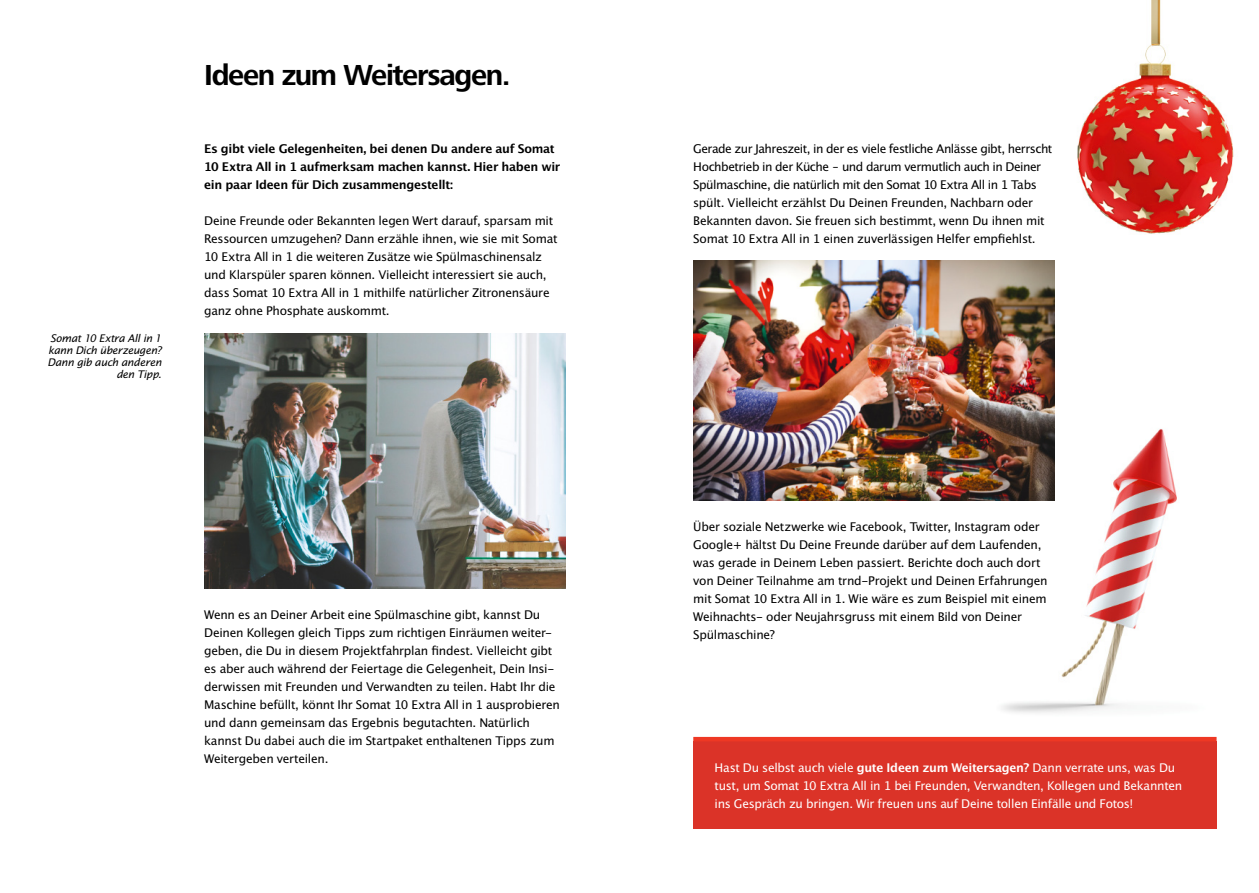
<style>
.page{position:relative;width:1259px;height:893px;background:#fff}
.page>*{position:absolute;margin:0;border:0;box-sizing:border-box;transform-origin:0 0}
.t1{font:700 30px "Frutiger Next LTW1 G";letter-spacing:-.045em;color:#000}
.t2{font:12px/18px "Lucida San Rom";letter-spacing:-.025em;color:#000}
.t3{font:12px/18px "Lucida San Rom";letter-spacing:-.025em;color:#fff}
.t4{font:12px/18px "Lucida San Dem";letter-spacing:-.025em;color:#000}
.t5{font:10.5px/12px "Lucida San Rom Ita";letter-spacing:-.025em;color:#000;text-align:right}
.s1{font-family:"Lucida San Dem"}
</style>
<div class="page">
<img style="left:983px;top:348px;width:234px;height:422px">
<img style="left:1077px;top:0;width:157px;height:234px">
<div style="left:693px;top:741px;width:523px;height:88px;background:#db3328"></div>
<img style="left:204px;top:333px;width:362px;height:256px">
<hr style="left:693px;top:737px;width:523px;height:4px;background:#ee3824">
<img style="left:693px;top:260px;width:361px;height:241px">
<p class="t5" style="left:47px;top:332px;width:116px">Somat 10 Extra All in 1 kann Dich überzeugen?<br>Dann gib auch anderen den Tipp.</p>
<h1 class="t1" style="left:204px;top:58px;width:308px">Ideen zum Weitersagen.</h1>
<p class="t4" style="left:204px;top:141px;width:358px">Es gibt viele Gelegenheiten, bei denen Du andere auf Somat<br>10 Extra All in 1 aufmerksam machen kannst. Hier haben wir ein paar Ideen für Dich zusammengestellt:</p>
<p class="t2" style="left:204px;top:212px;width:355px">Deine Freunde oder Bekannten legen Wert darauf, sparsam mit Ressourcen umzugehen? Dann erzähle ihnen, wie sie mit Somat 10 Extra All in 1 die weiteren Zusätze wie Spülmaschinensalz und Klarspüler sparen können. Vielleicht interessiert sie auch, dass Somat 10 Extra All in 1 mithilfe natürlicher Zitronensäure ganz ohne Phosphate auskommt.</p>
<p class="t2" style="left:204px;top:606px;width:357px">Wenn es an Deiner Arbeit eine Spülmaschine gibt, kannst Du Deinen Kollegen gleich Tipps zum richtigen Einräumen weiter&shy;geben, die Du in diesem Projektfahrplan findest. Vielleicht gibt es aber auch während der Feiertage die Gelegenheit, Dein Insi&shy;derwissen mit Freunden und Verwandten zu teilen. Habt Ihr die Maschine befüllt, könnt Ihr Somat 10 Extra All in 1 ausprobieren und dann gemeinsam das Ergebnis begutachten. Natürlich kannst Du dabei auch die im Startpaket enthaltenen Tipps zum Weitergeben verteilen.</p>
<p class="t2" style="left:693px;top:140px;width:361px">Gerade zur Jahreszeit, in der es viele festliche Anlässe gibt, herrscht Hochbetrieb in der Küche – und darum vermutlich auch in Deiner Spülmaschine, die natürlich mit den Somat 10 Extra All in 1 Tabs spült. Vielleicht erzählst Du Deinen Freunden, Nachbarn oder Bekannten davon. Sie freuen sich bestimmt, wenn Du ihnen mit Somat 10 Extra All in 1 einen zuverlässigen Helfer empfiehlst.</p>
<p class="t2" style="left:693px;top:518px;width:356px">Über soziale Netzwerke wie Facebook, Twitter, Instagram oder Google+ hältst Du Deine Freunde darüber auf dem Laufenden, was gerade in Deinem Leben passiert. Berichte doch auch dort von Deiner Teilnahme am trnd-Projekt und Deinen Erfahrungen mit Somat 10 Extra All in 1. Wie wäre es zum Beispiel mit einem Weihnachts- oder Neujahrsgruss mit einem Bild von Deiner Spülmaschine?</p>
<p class="t3" style="left:714px;top:759px;width:469px">Hast Du selbst auch viele <span class="s1">gute Ideen zum Weitersagen?</span> Dann verrate uns, was Du tust, um Somat 10 Extra All in 1 bei Freunden, Verwandten, Kollegen und Bekannten ins Gespräch zu bringen. Wir freuen uns auf Deine tollen Einfälle und Fotos!</p>
</div>
